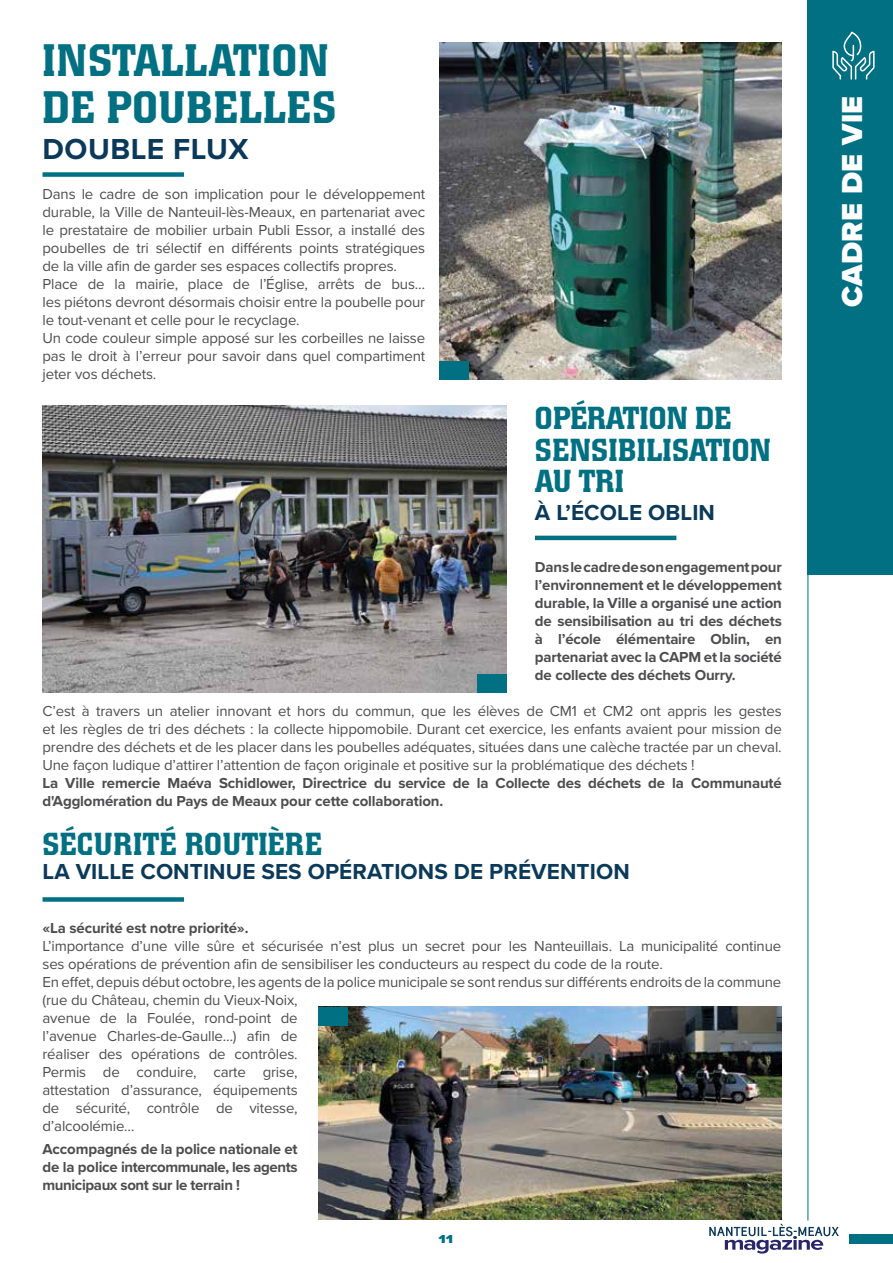
<style>
.page{position:relative;width:893px;height:1263px;background:#fff}
.page>*{position:absolute;margin:0;border:0;box-sizing:border-box;transform-origin:0 0}
.t1{font:500 45px/46.5px "Colossalis";letter-spacing:.015em;color:#007082}
.t2{font:500 31.5px/31.5px "Colossalis";letter-spacing:.01em;color:#007082}
.t3{font:700 30px "Proxima Nova";letter-spacing:.015em;color:#0b395a}
.t4{font:900 30px "Proxima Nova";letter-spacing:.015em;color:#fff}
.t5{font:700 22.5px "Proxima Nova";letter-spacing:.005em;color:#0b395a}
.t6{font:15px/18px "Proxima Nova";letter-spacing:-.01em;color:#4d4d4f}
.t7{font:700 15px/18px "Proxima Nova";letter-spacing:-.01em;color:#4d4d4f;text-align:justify}
.t8{font:900 12px "Proxima Nova";color:#007082;scale:1.25 1}
</style>
<div class="page">
<svg style="left:709px;top:1224px;width:130px;height:29px"></svg>
<div style="left:43px;top:897px;width:141px;height:5px;background:#007082"></div>
<div style="left:808px;top:0;width:85px;height:574px;background:#007082"></div>
<div style="left:43px;top:172px;width:141px;height:5px;background:#007082"></div>
<div style="left:849px;top:1234px;width:44px;height:9px;background:#007082"></div>
<svg style="left:832px;top:32px;width:43px;height:48px"></svg>
<img style="left:439px;top:43px;width:343px;height:336px">
<img style="left:319px;top:1007px;width:462px;height:213px">
<hr style="left:807px;top:0;width:1px;height:1220px;background:#007082">
<div style="left:439px;top:361px;width:30px;height:18px;background:#007082"></div>
<hr style="left:535px;top:536px;width:141px;height:4px;background:#007082">
<img style="left:43px;top:405px;width:463px;height:288px">
<div style="left:477px;top:674px;width:29px;height:19px;background:#007082"></div>
<div style="left:319px;top:1007px;width:29px;height:18px;background:#007082"></div>
<h1 class="t1" style="left:43px;top:38px;width:296px">INSTALLATION<br>DE POUBELLES</h1>
<h3 class="t3" style="left:43px;top:126px;width:208px">DOUBLE FLUX</h3>
<p class="t6" style="left:43px;top:185px;width:384px">Dans le cadre de son implication pour le développement durable, la Ville de Nanteuil-lès-Meaux, en partenariat avec le prestataire de mobilier urbain Publi Essor, a installé des poubelles de tri sélectif en différents points stratégiques de la ville afin de garder ses espaces collectifs propres.<br>Place de la mairie, place de l’Église, arrêts de bus… les piétons devront désormais choisir entre la poubelle pour le tout-venant et celle pour le recyclage.<br>Un code couleur simple apposé sur les corbeilles ne laisse pas le droit à l’erreur pour savoir dans quel compartiment jeter vos déchets.</p>
<h2 class="t2" style="left:535px;top:403px;width:237px">OPÉRATION DE<br>SENSIBILISATION<br>AU TRI</h2>
<h3 class="t5" style="left:535px;top:495px;width:182px">À L’ÉCOLE OBLIN</h3>
<p class="t7" style="left:535px;top:557px;width:248px">Dans le cadre de son engagement pour l’environnement et le développement durable, la Ville a organisé une action de sensibilisation au tri des déchets à l’école élémentaire Oblin, en partenariat avec la CAPM et la société de collecte des déchets Ourry.</p>
<p class="t6" style="left:43px;top:701px;width:741px;text-align:justify">C’est à travers un atelier innovant et hors du commun, que les élèves de CM1 et CM2 ont appris les gestes et les règles de tri des déchets : la collecte hippomobile. Durant cet exercice, les enfants avaient pour mission de prendre des déchets et de les placer dans les poubelles adéquates, situées dans une calèche tractée par un cheval.<br>Une façon ludique d’attirer l’attention de façon originale et positive sur la problématique des déchets !</p>
<p class="t7" style="left:43px;top:773px;width:741px">La Ville remercie Maéva Schidlower, Directrice du service de la Collecte des déchets de la Communauté d'Agglomération du Pays de Meaux pour cette collaboration.</p>
<h2 class="t2" style="left:43px;top:829px;width:281px">SÉCURITÉ ROUTIÈRE</h2>
<h3 class="t5" style="left:43px;top:855px;width:589px">LA VILLE CONTINUE SES OPÉRATIONS DE PRÉVENTION</h3>
<p class="t7" style="left:43px;top:919px;width:207px">«La sécurité est notre priorité».</p>
<p class="t6" style="left:43px;top:937px;width:740px">L’importance d’une ville sûre et sécurisée n’est plus un secret pour les Nanteuillais. La municipalité continue ses opérations de prévention afin de sensibiliser les conducteurs au respect du code de la route.<br>En effet, depuis début octobre, les agents de la police municipale se sont rendus sur différents endroits de la commune (rue du Château, chemin du Vieux-Noix,<br>avenue de la Foulée, rond-point de<br>l’avenue Charles-de-Gaulle…) afin de<br>réaliser des opérations de contrôles.<br>Permis de conduire, carte grise,<br>attestation d’assurance, équipements<br>de sécurité, contrôle de vitesse,<br>d’alcoolémie…</p>
<p class="t7" style="left:43px;top:1139px;width:257px">Accompagnés de la police nationale et de la police intercommunale, les agents municipaux sont sur le terrain !</p>
<p class="t8" style="left:439px;top:1230px;width:13px">11</p>
<h3 class="t4" style="left:830px;top:307px;width:213px;rotate:-90deg">CADRE DE VIE</h3>
</div>
